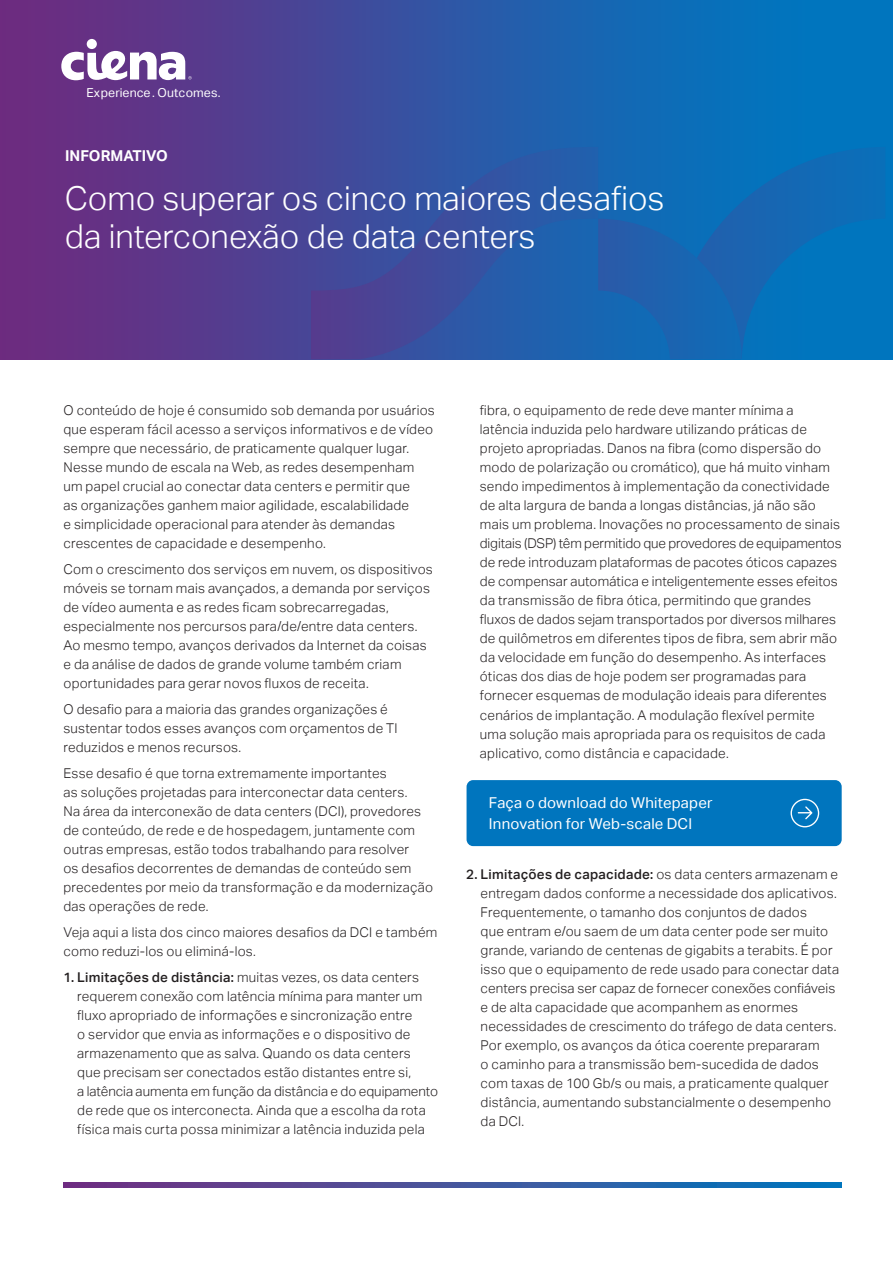
<style>
.page{position:relative;width:893px;height:1263px;background:#fff}
.page>*{position:absolute;margin:0;border:0;box-sizing:border-box;transform-origin:0 0}
.Product_Headline{font:300 33px/37.5px "Aktiv Grotesk";color:#fff}
.Body_Copy{font:15px/21px "Aktiv Grotesk";letter-spacing:.01em;color:#fff}
.Product_Headline-2{font:700 15px "Aktiv Grotesk";color:#fff}
.Body_Copy_BULLET__ex{font:300 13.5px/19px "Aktiv Grotesk";letter-spacing:.02em;color:#231f20}
.Body_Copy-2{font:300 13.5px/19px "Aktiv Grotesk";letter-spacing:.02em;color:#231f20}
.t1{font:12.3px "Aktiv Grotesk";color:#fff}
.s1{font-weight:500}
</style>
<div class="page">
<div style="left:0;top:0;width:893px;height:359px;background:linear-gradient(to right,#71297e,#007fc7)"></div>
<svg style="left:670px;top:147px;width:215px;height:212px;background:#086fb9"></svg>
<svg style="left:598px;top:219px;width:144px;height:140px;background:#1964b0"></svg>
<svg style="left:311px;top:147px;width:287px;height:212px;background:#3353a2"></svg>
<svg style="left:63px;top:1183px;width:779px;height:4px;background:#3f539d"></svg>
<div style="left:87px;top:39px;width:10px;height:10px;background:#fff;border-radius:50%"></div>
<svg style="left:61px;top:51px;width:131px;height:29px"></svg>
<div style="left:467px;top:780px;width:375px;height:66px;background:#0075be;border-radius:7px"></div>
<svg style="left:791px;top:799px;width:28px;height:28px"></svg>
<p class="t1" style="left:86px;top:85px;width:136px">Experience. Outcomes.</p>
<p class="Product_Headline-2" style="left:65px;top:147px;width:104px">INFORMATIVO</p>
<p class="Product_Headline" style="left:65px;top:180px;width:601px">Como superar os cinco maiores desafios da interconexão de data centers</p>
<p class="Body_Copy-2" style="left:63px;top:400px;width:373px">O conteúdo de hoje é consumido sob demanda por usuários que esperam fácil acesso a serviços informativos e de vídeo sempre que necessário, de praticamente qualquer lugar.<br>Nesse mundo de escala na Web, as redes desempenham um papel crucial ao conectar data centers e permitir que<br>as organizações ganhem maior agilidade, escalabilidade<br>e simplicidade operacional para atender às demandas crescentes de capacidade e desempenho.</p>
<p class="Body_Copy-2" style="left:63px;top:560px;width:371px">Com o crescimento dos serviços em nuvem, os dispositivos móveis se tornam mais avançados, a demanda por serviços de vídeo aumenta e as redes ficam sobrecarregadas, especialmente nos percursos para/de/entre data centers.<br>Ao mesmo tempo, avanços derivados da Internet da coisas e da análise de dados de grande volume também criam oportunidades para gerar novos fluxos de receita.</p>
<p class="Body_Copy-2" style="left:63px;top:700px;width:336px">O desafio para a maioria das grandes organizações é sustentar todos esses avanços com orçamentos de TI reduzidos e menos recursos.</p>
<p class="Body_Copy-2" style="left:63px;top:764px;width:371px">Esse desafio é que torna extremamente importantes<br>as soluções projetadas para interconectar data centers.<br>Na área da interconexão de data centers (DCI), provedores de conteúdo, de rede e de hospedagem, juntamente com outras empresas, estão todos trabalhando para resolver<br>os desafios decorrentes de demandas de conteúdo sem precedentes por meio da transformação e da modernização das operações de rede.</p>
<p class="Body_Copy_BULLET__ex" style="left:63px;top:923px;width:375px">Veja aqui a lista dos cinco maiores desafios da DCI e também como reduzi-los ou eliminá-los.</p>
<p class="Body_Copy_BULLET__ex" style="left:77px;top:968px;width:362px;text-indent:-14px"><span class="s1">1. Limitações de distância:</span> muitas vezes, os data centers requerem conexão com latência mínima para manter um fluxo apropriado de informações e sincronização entre<br>o servidor que envia as informações e o dispositivo de armazenamento que as salva. Quando os data centers<br>que precisam ser conectados estão distantes entre si,<br>a latência aumenta em função da distância e do equipamento de rede que os interconecta. Ainda que a escolha da rota física mais curta possa minimizar a latência induzida pela</p>
<p class="Body_Copy_BULLET__ex" style="left:480px;top:400px;width:363px">fibra, o equipamento de rede deve manter mínima a latência induzida pelo hardware utilizando práticas de projeto apropriadas. Danos na fibra (como dispersão do modo de polarização ou cromático), que há muito vinham sendo impedimentos à implementação da conectividade de alta largura de banda a longas distâncias, já não são mais um problema. Inovações no processamento de sinais digitais (DSP) têm permitido que provedores de equipamentos de rede introduzam plataformas de pacotes óticos capazes de compensar automática e inteligentemente esses efeitos da transmissão de fibra ótica, permitindo que grandes fluxos de dados sejam transportados por diversos milhares de quilômetros em diferentes tipos de fibra, sem abrir mão da velocidade em função do desempenho. As interfaces óticas dos dias de hoje podem ser programadas para fornecer esquemas de modulação ideais para diferentes cenários de implantação. A modulação flexível permite uma solução mais apropriada para os requisitos de cada aplicativo, como distância e capacidade.</p>
<p class="Body_Copy" style="left:489px;top:792px;width:225px">Faça o download do Whitepaper<br>Innovation for Web-scale DCI</p>
<p class="Body_Copy_BULLET__ex" style="left:481px;top:864px;width:360px;text-indent:-15px"><span class="s1">2. Limitações de capacidade:</span> os data centers armazenam e entregam dados conforme a necessidade dos aplicativos.<br>Frequentemente, o tamanho dos conjuntos de dados<br>que entram e/ou saem de um data center pode ser muito grande, variando de centenas de gigabits a terabits. É por isso que o equipamento de rede usado para conectar data centers precisa ser capaz de fornecer conexões confiáveis e de alta capacidade que acompanhem as enormes necessidades de crescimento do tráfego de data centers.<br>Por exemplo, os avanços da ótica coerente prepararam<br>o caminho para a transmissão bem-sucedida de dados com taxas de 100 Gb/s ou mais, a praticamente qualquer distância, aumentando substancialmente o desempenho da DCI.</p>
</div>
